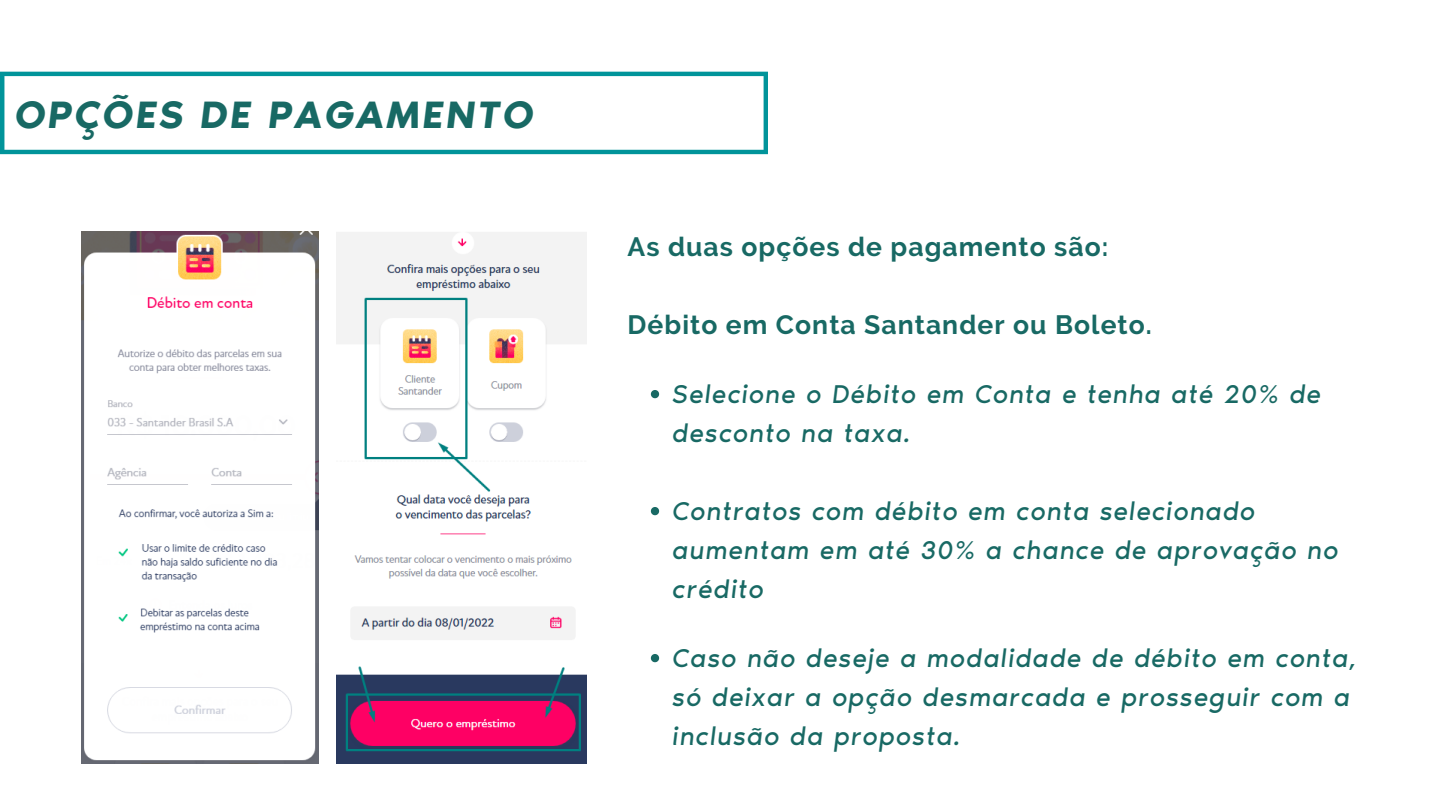
<style>
.page{position:relative;width:1440px;height:810px;background:#fff}
.page>*{position:absolute;margin:0;border:0;box-sizing:border-box;transform-origin:0 0}
.t1{font:italic 600 39.3px "Noir Pro";letter-spacing:.06em;color:#186964}
.t2{font:italic 26.5px/39px "Noir Pro";letter-spacing:.04em;color:#186964}
.t3{font:700 26.5px "Raleway";letter-spacing:.04em;color:#186964}
</style>
<div class="page">
<svg style="left:0;top:72px;width:768px;height:82px"></svg>
<img style="left:336px;top:232px;width:251px;height:532px">
<img style="left:81px;top:231px;width:238px;height:533px">
<svg style="left:651px;top:390px;width:8px;height:8px"></svg>
<svg style="left:651px;top:507px;width:8px;height:8px"></svg>
<svg style="left:651px;top:654px;width:8px;height:8px"></svg>
<p class="t1" style="left:15px;top:91px;width:520px">OPÇÕES DE PAGAMENTO</p>
<p class="t3" style="left:628px;top:231px;width:482px">As duas opções de pagamento são:</p>
<p class="t3" style="left:628px;top:309px;width:526px">Débito em Conta Santander ou Boleto.</p>
<p class="t2" style="left:673px;top:374px;width:650px">Selecione o Débito em Conta e tenha até 20% de desconto na taxa.</p>
<p class="t2" style="left:673px;top:491px;width:668px">Contratos com débito em conta selecionado aumentam em até 30% a chance de aprovação no crédito</p>
<p class="t2" style="left:673px;top:638px;width:686px">Caso não deseje a modalidade de débito em conta, só deixar a opção desmarcada e prosseguir com a inclusão da proposta.</p>
</div>
